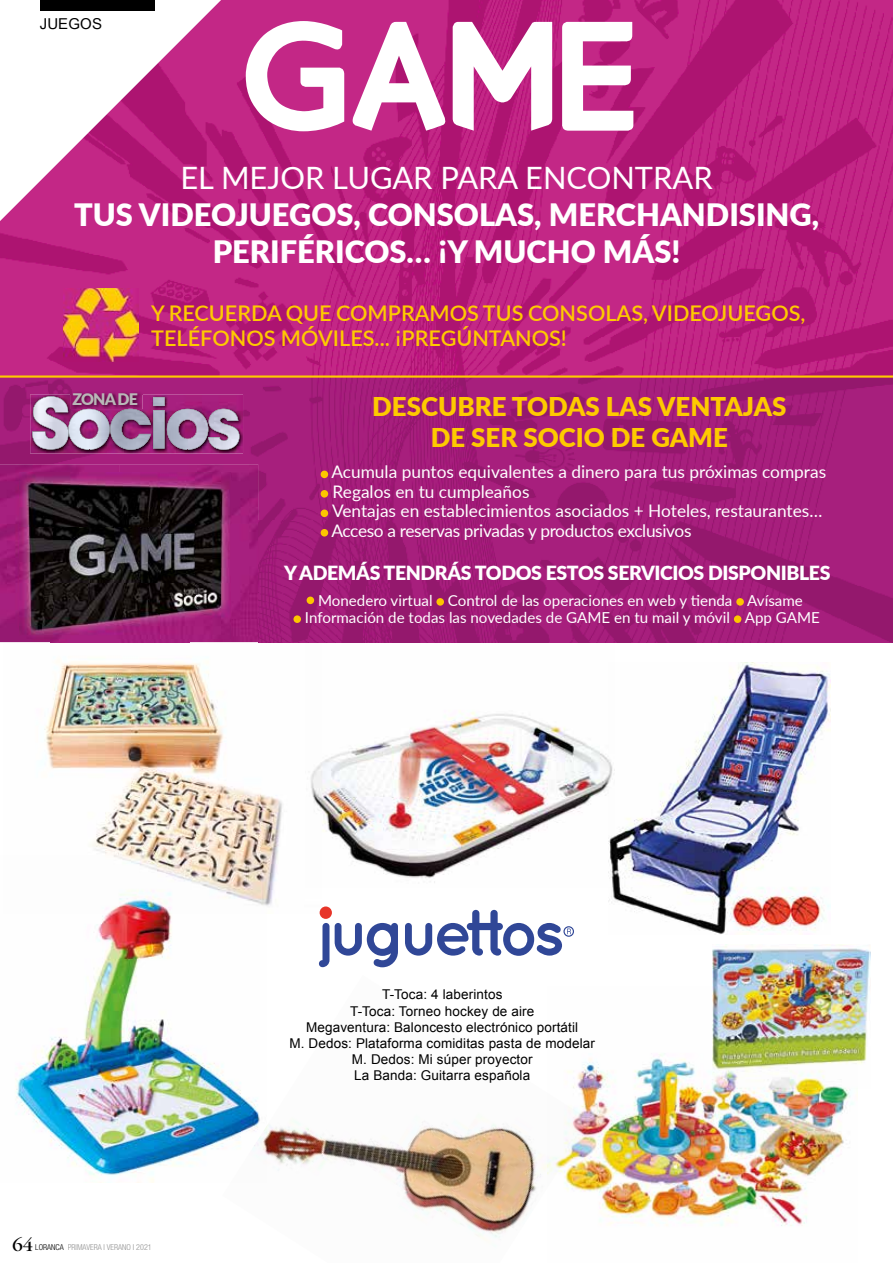
<style>
.page{position:relative;width:893px;height:1263px;background:#fff}
.page>*{position:absolute;margin:0;border:0;box-sizing:border-box;transform-origin:0 0}
.t1{font:900 30.9px/37px "Lato";color:#fff;text-align:center}
.t2{font:30.9px "Lato";color:#fff}
.t3{font:900 25.8px/31px "Lato";color:#feca00;text-align:center}
.t4{font:600 21.6px/26px "Lato";color:#feca00}
.t5{font:900 19.5px "Lato";letter-spacing:-.02em;color:#fff}
.t6{font:19.5px "Garamond";color:#000}
.t7{font:17.25px/19.5px "Lato";color:#fff}
.t8{font:900 15.9px "Lato";letter-spacing:-.05em;color:#b9b8b8}
.t9{font:15.15px/17.2px "Lato";color:#fff;text-align:center}
.t10{font:15px "Arial Unicode MS";letter-spacing:.01em;color:#000}
.t11{font:13.5px/16.2px "Arial";letter-spacing:.01em;color:#000;text-align:center}
.t12{font:300 condensed 8.1px "Helvetica Neue LT Pro";color:#929292}
.s1{color:#000}
</style>
<div class="page">
<img style="left:267px;top:1121px;width:280px;height:119px">
<img style="left:547px;top:1054px;width:307px;height:172px">
<img style="left:712px;top:945px;width:159px;height:144px">
<img style="left:321px;top:642px;width:293px;height:241px">
<img style="left:15px;top:913px;width:252px;height:269px">
<img style="left:3px;top:642px;width:318px;height:271px">
<img style="left:0;top:0;width:893px;height:520px">
<hr style="left:892px;top:377px;width:1px;height:265px;background:#ce9bc0">
<hr style="left:0;top:377px;width:1px;height:265px;background:#ce9bc0">
<img style="left:258px;top:520px;width:635px;height:122px">
<img style="left:258px;top:593px;width:1px;height:49px">
<img style="left:64px;top:288px;width:75px;height:73px">
<svg style="left:351px;top:22px;width:96px;height:109px"></svg>
<svg style="left:246px;top:21px;width:98px;height:110px"></svg>
<svg style="left:453px;top:22px;width:99px;height:109px"></svg>
<svg style="left:562px;top:22px;width:71px;height:109px"></svg>
<svg style="left:32px;top:396px;width:208px;height:55px"></svg>
<img style="left:32px;top:396px;width:138px;height:54px">
<img style="left:170px;top:409px;width:69px;height:41px">
<img style="left:71px;top:391px;width:72px;height:18px">
<img style="left:89px;top:409px;width:42px;height:1px">
<img style="left:0;top:464px;width:258px;height:60px">
<img style="left:0;top:524px;width:51px;height:118px">
<img style="left:189px;top:524px;width:69px;height:118px">
<img style="left:51px;top:639px;width:138px;height:3px">
<img style="left:19px;top:473px;width:212px;height:166px">
<div style="left:321px;top:471px;width:7px;height:7px;background:#fdc600;border-radius:50%"></div>
<div style="left:321px;top:490px;width:7px;height:8px;background:#fdc600;border-radius:50%"></div>
<div style="left:321px;top:509px;width:7px;height:8px;background:#fdc600;border-radius:50%"></div>
<div style="left:321px;top:529px;width:7px;height:7px;background:#fdc600;border-radius:50%"></div>
<div style="left:307px;top:596px;width:7px;height:8px;background:#fdc600;border-radius:50%"></div>
<div style="left:436px;top:598px;width:8px;height:8px;background:#fdc600;border-radius:50%"></div>
<div style="left:736px;top:598px;width:8px;height:8px;background:#fdc600;border-radius:50%"></div>
<div style="left:293px;top:615px;width:8px;height:8px;background:#fdc600;border-radius:50%"></div>
<div style="left:734px;top:615px;width:7px;height:8px;background:#fdc600;border-radius:50%"></div>
<hr style="left:0;top:375px;width:893px;height:3px;background:#feca00">
<svg style="left:0;top:0;width:221px;height:221px"></svg>
<div style="left:40px;top:0;width:115px;height:11px;background:#000"></div>
<img style="left:608px;top:663px;width:222px;height:271px">
<svg style="left:320px;top:906px;width:12px;height:13px"></svg>
<svg style="left:319px;top:910px;width:252px;height:57px"></svg>
<div style="left:563px;top:926px;width:11px;height:11px;border:1px solid #304797;border-radius:50%"></div>
<p class="t10" style="left:40px;top:13px;width:64px">JUEGOS</p>
<h1 class="t2" style="left:180px;top:155px;width:534px">EL MEJOR LUGAR PARA ENCONTRAR</h1>
<h1 class="t1" style="left:74px;top:195px;width:747px">TUS VIDEOJUEGOS, CONSOLAS, MERCHANDISING,<br>PERIFÉRICOS… ¡Y MUCHO MÁS!</h1>
<p class="t4" style="left:151px;top:299px;width:656px">Y RECUERDA QUE COMPRAMOS TUS CONSOLAS, VIDEOJUEGOS,<br>TELÉFONOS MÓVILES... ¡PREGÚNTANOS!</p>
<p class="t8" style="left:72px;top:387px;width:67px">ZONA DE</p>
<h2 class="t3" style="left:372px;top:390px;width:416px">DESCUBRE TODAS LAS VENTAJAS<br>DE SER SOCIO DE GAME</h2>
<p class="t7" style="left:331px;top:461px;width:496px">Acumula puntos equivalentes a dinero para tus próximas compras Regalos en tu cumpleaños<br>Ventajas en establecimientos asociados + Hoteles, restaurantes… Acceso a reservas privadas y productos exclusivos</p>
<p class="t5" style="left:284px;top:558px;width:548px">Y ADEMÁS TENDRÁS TODOS ESTOS SERVICIOS DISPONIBLES</p>
<p class="t9" style="left:305px;top:591px;width:516px">Monedero virtual Control de las operaciones en web y tienda Avísame<br>Información de todas las novedades de GAME en tu mail y móvil App GAME</p>
<p class="t11" style="left:289px;top:987px;width:307px">T-Toca: 4 laberintos<br>T-Toca: Torneo hockey de aire<br>Megaventura: Baloncesto electrónico portátil<br>M. Dedos: Plataforma comiditas pasta de modelar M. Dedos: Mi súper proyector<br>La Banda: Guitarra española</p>
<p class="t6" style="left:12px;top:1235px;width:22px">64</p>
<p class="t12" style="left:35px;top:1242px;width:118px"><span class="s1">LORANCA</span> PRIMAVERA I VERANO I 2021</p>
</div>
